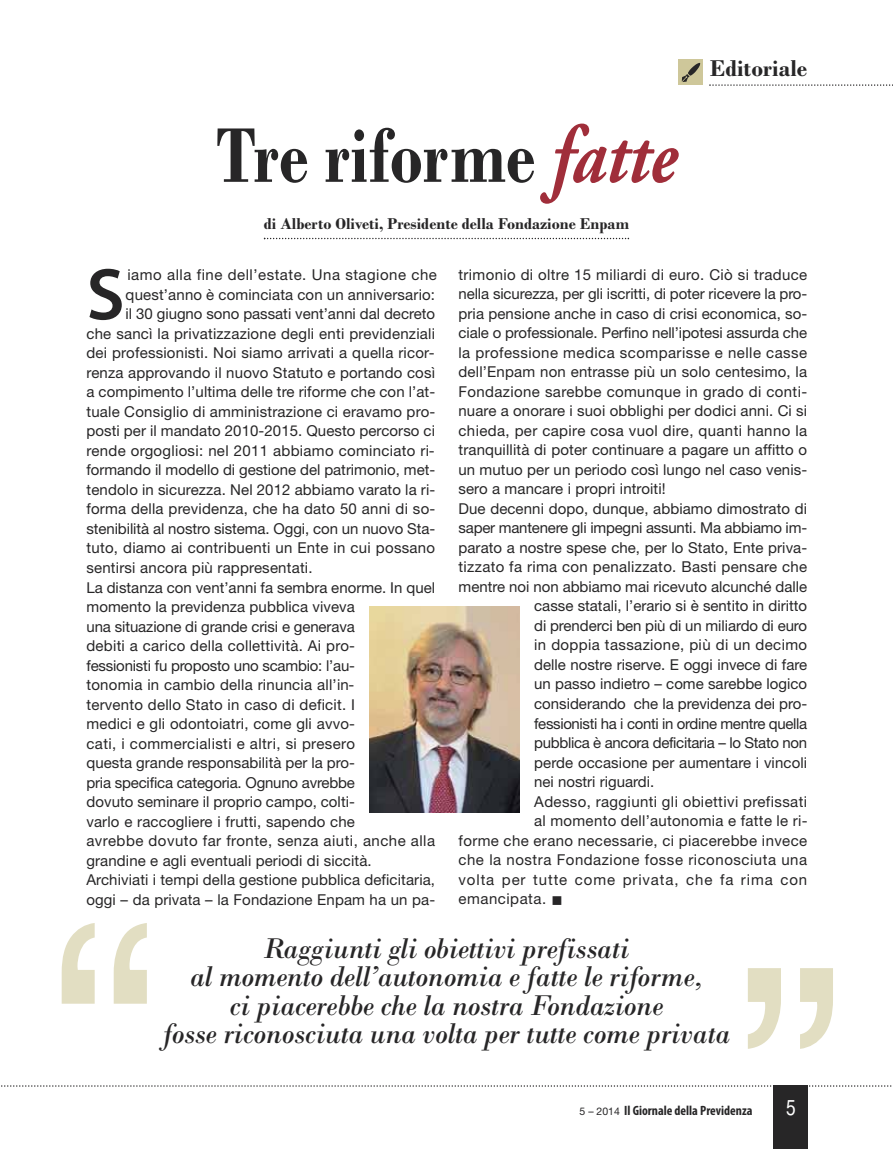
<style>
.page{position:relative;width:893px;height:1149px;background:#fff}
.page>*{position:absolute;margin:0;border:0;box-sizing:border-box;transform-origin:0 0}
.t1{font:700 81.45px "Bodoni";color:#272627;scale:.83 1}
.t2{font:600 73.65px "Myriad Pro";color:#272627}
.t3{font:italic 30px/28.5px "Bodoni";letter-spacing:-.015em;color:#272627;text-align:center}
.t4{font:700 24px "Bodoni";color:#272627}
.t5{font:21px "Helvetica CY Plain";color:#fff}
.t6{font:700 16.5px "Bodoni";color:#272627}
.t7{font:15px "Helvetica Neue";letter-spacing:.01em;color:#272627}
.t8{font:15px "Helvetica Neue";letter-spacing:.035em;color:#272627}
.t9{font:15px "Helvetica Neue";letter-spacing:.03em;color:#272627}
.t10{font:15px "Helvetica Neue";letter-spacing:-.015em;color:#272627}
.t11{font:15px "Helvetica Neue";letter-spacing:-.025em;color:#272627}
.t12{font:15px "Helvetica Neue";letter-spacing:-.02em;color:#272627}
.t13{font:15px "Helvetica Neue";letter-spacing:.06em;color:#272627}
.t14{font:15px "Helvetica Neue";letter-spacing:-.01em;color:#272627}
.t15{font:700 condensed 13.5px "Myriad Pro";color:#272627}
.s1{font-family:"Adobe Garamond Pro";font-style:italic;color:#a02e3a}
.s2{font-family:"Helvetica Neue";font-weight:400;font-stretch:normal;font-size:10.5px}
</style>
<div class="page">
<div style="left:774px;top:1084px;width:34px;height:64px;background:#272627"></div>
<svg style="left:1px;top:1084px;width:891px;height:2px"></svg>
<svg style="left:709px;top:84px;width:184px;height:2px"></svg>
<div style="left:678px;top:59px;width:25px;height:26px;background:#cec79a"></div>
<svg style="left:682px;top:63px;width:19px;height:19px"></svg>
<svg style="left:62px;top:923px;width:85px;height:80px"></svg>
<svg style="left:748px;top:968px;width:85px;height:80px"></svg>
<svg style="left:264px;top:238px;width:365px;height:1px"></svg>
<img style="left:370px;top:606px;width:149px;height:206px">
<p class="t1" style="left:216px;top:128px;width:557px">Tre riforme <span class="s1">fatte</span></p>
<p class="t6" style="left:264px;top:218px;width:367px">di Alberto Oliveti, Presidente della Fondazione Enpam</p>
<p class="t4" style="left:710px;top:60px;width:99px">Editoriale</p>
<p class="t2" style="left:86px;top:251px;width:40px">S</p>
<p class="t8" style="left:127px;top:269px;width:311px">iamo alla fine dell’estate. Una stagione che</p>
<p class="t7" style="left:126px;top:289px;width:311px">quest’anno è cominciata con un anniversario:</p>
<p class="t7" style="left:126px;top:308px;width:311px">il 30 giugno sono passati vent’anni dal decreto</p>
<p class="t7" style="left:86px;top:328px;width:350px">che sancì la privatizzazione degli enti previdenziali</p>
<p class="t7" style="left:86px;top:347px;width:350px">dei professionisti. Noi siamo arrivati a quella ricor-</p>
<p class="t7" style="left:86px;top:367px;width:350px">renza approvando il nuovo Statuto e portando così</p>
<p class="t7" style="left:86px;top:386px;width:350px">a compimento l’ultima delle tre riforme che con l’at-</p>
<p class="t7" style="left:86px;top:406px;width:350px">tuale Consiglio di amministrazione ci eravamo pro-</p>
<p class="t7" style="left:86px;top:425px;width:350px">posti per il mandato 2010-2015. Questo percorso ci</p>
<p class="t7" style="left:86px;top:445px;width:350px">rende orgogliosi: nel 2011 abbiamo cominciato ri-</p>
<p class="t7" style="left:86px;top:464px;width:350px">formando il modello di gestione del patrimonio, met-</p>
<p class="t7" style="left:86px;top:484px;width:350px">tendolo in sicurezza. Nel 2012 abbiamo varato la ri-</p>
<p class="t7" style="left:86px;top:503px;width:350px">forma della previdenza, che ha dato 50 anni di so-</p>
<p class="t7" style="left:86px;top:523px;width:350px">stenibilità al nostro sistema. Oggi, con un nuovo Sta-</p>
<p class="t7" style="left:86px;top:542px;width:350px">tuto, diamo ai contribuenti un Ente in cui possano</p>
<p class="t7" style="left:86px;top:562px;width:228px">sentirsi ancora più rappresentati.</p>
<p class="t7" style="left:86px;top:581px;width:350px">La distanza con vent’anni fa sembra enorme. In quel</p>
<p class="t7" style="left:86px;top:601px;width:270px">momento la previdenza pubblica viveva</p>
<p class="t7" style="left:86px;top:620px;width:270px">una situazione di grande crisi e generava</p>
<p class="t7" style="left:86px;top:640px;width:270px">debiti a carico della collettività. Ai pro-</p>
<p class="t10" style="left:86px;top:659px;width:270px">fessionisti fu proposto uno scambio: l’au-</p>
<p class="t7" style="left:86px;top:679px;width:269px">tonomia in cambio della rinuncia all’in-</p>
<p class="t7" style="left:86px;top:698px;width:270px">tervento dello Stato in caso di deficit. I</p>
<p class="t7" style="left:86px;top:718px;width:270px">medici e gli odontoiatri, come gli avvo-</p>
<p class="t7" style="left:86px;top:737px;width:270px">cati, i commercialisti e altri, si presero</p>
<p class="t7" style="left:86px;top:757px;width:270px">questa grande responsabilità per la pro-</p>
<p class="t14" style="left:86px;top:776px;width:270px">pria specifica categoria. Ognuno avrebbe</p>
<p class="t7" style="left:86px;top:796px;width:270px">dovuto seminare il proprio campo, colti-</p>
<p class="t7" style="left:86px;top:815px;width:270px">varlo e raccogliere i frutti, sapendo che</p>
<p class="t9" style="left:86px;top:835px;width:350px">avrebbe dovuto far fronte, senza aiuti, anche alla</p>
<p class="t7" style="left:86px;top:854px;width:287px">grandine e agli eventuali periodi di siccità.</p>
<p class="t7" style="left:86px;top:874px;width:350px">Archiviati i tempi della gestione pubblica deficitaria,</p>
<p class="t7" style="left:86px;top:893px;width:350px">oggi – da privata – la Fondazione Enpam ha un pa-</p>
<p class="t7" style="left:458px;top:269px;width:350px">trimonio di oltre 15 miliardi di euro. Ciò si traduce</p>
<p class="t7" style="left:458px;top:288px;width:350px">nella sicurezza, per gli iscritti, di poter ricevere la pro-</p>
<p class="t7" style="left:458px;top:308px;width:350px">pria pensione anche in caso di crisi economica, so-</p>
<p class="t7" style="left:458px;top:327px;width:350px">ciale o professionale. Perfino nell’ipotesi assurda che</p>
<p class="t9" style="left:458px;top:347px;width:350px">la professione medica scomparisse e nelle casse</p>
<p class="t7" style="left:458px;top:366px;width:350px">dell’Enpam non entrasse più un solo centesimo, la</p>
<p class="t7" style="left:458px;top:386px;width:350px">Fondazione sarebbe comunque in grado di conti-</p>
<p class="t7" style="left:458px;top:405px;width:350px">nuare a onorare i suoi obblighi per dodici anni. Ci si</p>
<p class="t7" style="left:458px;top:425px;width:350px">chieda, per capire cosa vuol dire, quanti hanno la</p>
<p class="t7" style="left:458px;top:444px;width:350px">tranquillità di poter continuare a pagare un affitto o</p>
<p class="t7" style="left:458px;top:464px;width:350px">un mutuo per un periodo così lungo nel caso venis-</p>
<p class="t7" style="left:458px;top:483px;width:209px">sero a mancare i propri introiti!</p>
<p class="t7" style="left:458px;top:503px;width:350px">Due decenni dopo, dunque, abbiamo dimostrato di</p>
<p class="t10" style="left:458px;top:522px;width:350px">saper mantenere gli impegni assunti. Ma abbiamo im-</p>
<p class="t7" style="left:458px;top:542px;width:350px">parato a nostre spese che, per lo Stato, Ente priva-</p>
<p class="t7" style="left:458px;top:561px;width:350px">tizzato fa rima con penalizzato. Basti pensare che</p>
<p class="t7" style="left:458px;top:581px;width:350px">mentre noi non abbiamo mai ricevuto alcunché dalle</p>
<p class="t7" style="left:534px;top:600px;width:274px">casse statali, l’erario si è sentito in diritto</p>
<p class="t7" style="left:534px;top:620px;width:274px">di prenderci ben più di un miliardo di euro</p>
<p class="t7" style="left:534px;top:639px;width:274px">in doppia tassazione, più di un decimo</p>
<p class="t7" style="left:534px;top:659px;width:274px">delle nostre riserve. E oggi invece di fare</p>
<p class="t7" style="left:534px;top:678px;width:274px">un passo indietro – come sarebbe logico</p>
<p class="t7" style="left:534px;top:698px;width:274px">considerando che la previdenza dei pro-</p>
<p class="t11" style="left:534px;top:717px;width:274px">fessionisti ha i conti in ordine mentre quella</p>
<p class="t12" style="left:534px;top:737px;width:274px">pubblica è ancora deficitaria – lo Stato non</p>
<p class="t7" style="left:534px;top:756px;width:274px">perde occasione per aumentare i vincoli</p>
<p class="t7" style="left:534px;top:776px;width:122px">nei nostri riguardi.</p>
<p class="t7" style="left:534px;top:795px;width:274px">Adesso, raggiunti gli obiettivi prefissati</p>
<p class="t7" style="left:534px;top:815px;width:275px">al momento dell’autonomia e fatte le ri-</p>
<p class="t7" style="left:458px;top:834px;width:350px">forme che erano necessarie, ci piacerebbe invece</p>
<p class="t8" style="left:458px;top:854px;width:350px">che la nostra Fondazione fosse riconosciuta una</p>
<p class="t13" style="left:458px;top:873px;width:350px">volta per tutte come privata, che fa rima con</p>
<p class="t8" style="left:458px;top:893px;width:106px">emancipata. ■</p>
<p class="t3" style="left:163px;top:936px;width:569px">Raggiunti gli obiettivi prefissati<br>al momento dell’autonomia e fatte le riforme,<br>ci piacerebbe che la nostra Fondazione<br>fosse riconosciuta una volta per tutte come privata</p>
<p class="t15" style="left:580px;top:1105px;width:174px"><span class="s2">5 – 2014</span> Il Giornale della Previdenza</p>
<p class="t5" style="left:786px;top:1095px;width:11px">5</p>
</div>
